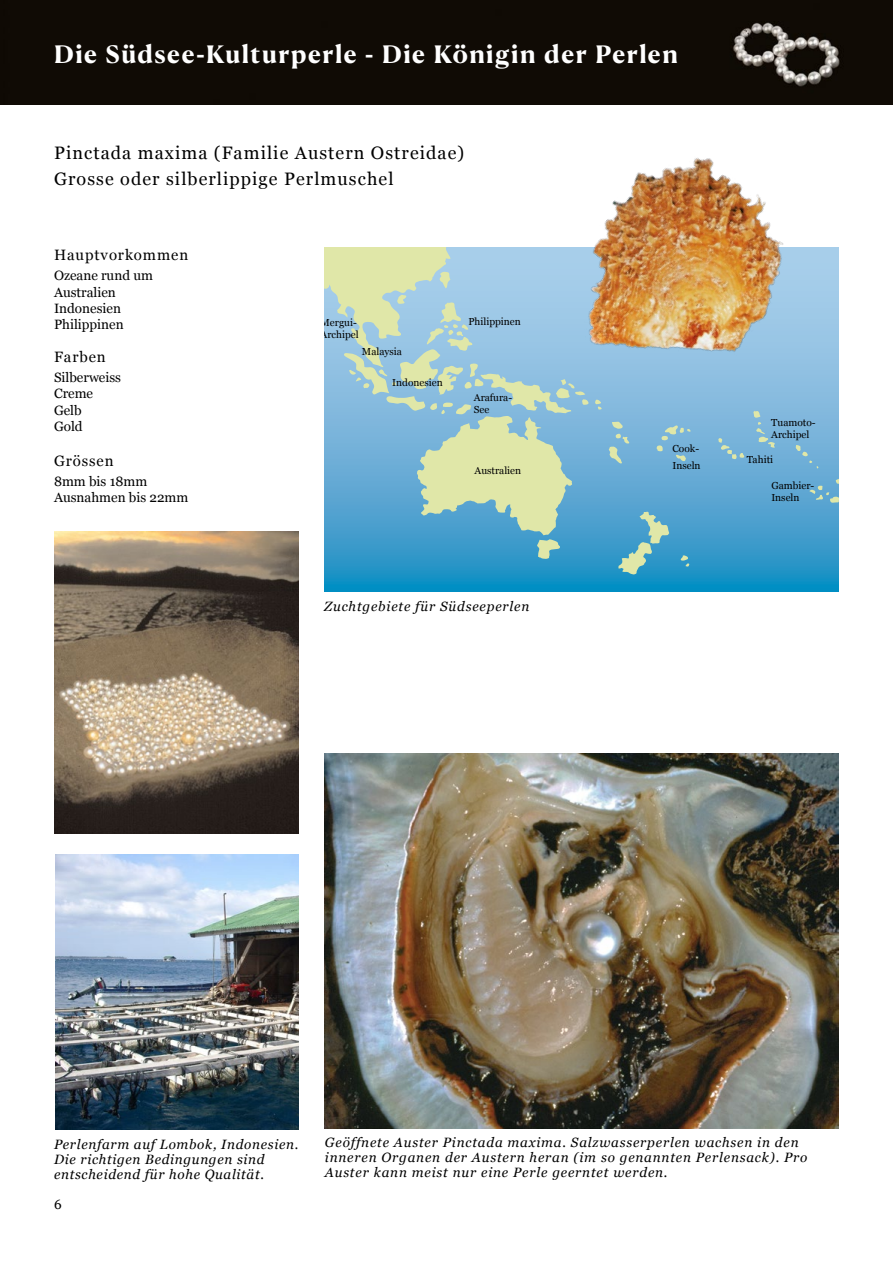
<style>
.page{position:relative;width:893px;height:1263px;background:#fff}
.page>*{position:absolute;margin:0;border:0;box-sizing:border-box;transform-origin:0 0}
.t1{font:700 24px "Canela Text";letter-spacing:.06em;color:#fff}
.t2{font:18px/25.5px "Georgia";letter-spacing:.06em;color:#000}
.t3{font:15px "Georgia";letter-spacing:.06em;color:#000}
.t4{font:italic 13.5px/15px "Georgia";letter-spacing:.06em;color:#000}
.t5{font:13.5px/16.2px "Georgia";color:#000}
.t6{font:10.2px/12.1px "Georgia";color:#000}
</style>
<div class="page">
<div style="left:0;top:0;width:893px;height:104px;background:#100b05"></div>
<svg style="left:325px;top:432px;width:513px;height:160px;background:#3f9dcc"></svg>
<svg style="left:609px;top:432px;width:21px;height:31px"></svg>
<svg style="left:656px;top:432px;width:35px;height:29px"></svg>
<svg style="left:718px;top:438px;width:26px;height:21px"></svg>
<svg style="left:753px;top:432px;width:22px;height:16px"></svg>
<svg style="left:796px;top:445px;width:22px;height:23px"></svg>
<svg style="left:809px;top:479px;width:29px;height:24px"></svg>
<svg style="left:325px;top:248px;width:263px;height:311px;background:#97c4ca"></svg>
<svg style="left:681px;top:555px;width:8px;height:12px"></svg>
<svg style="left:618px;top:512px;width:51px;height:63px;background:#6ab0c0"></svg>
<img style="left:325px;top:753px;width:513px;height:375px">
<img style="left:56px;top:854px;width:243px;height:276px">
<img style="left:54px;top:531px;width:245px;height:302px">
<img style="left:521px;top:158px;width:318px;height:274px">
<h1 class="t1" style="left:54px;top:32px;width:625px">Die Südsee-Kulturperle - Die Königin der Perlen</h1>
<h2 class="t2" style="left:54px;top:140px;width:412px">Pinctada maxima (Familie Austern Ostreidae)<br>Grosse oder silberlippige Perlmuschel</h2>
<p class="t3" style="left:54px;top:244px;width:136px">Hauptvorkommen</p>
<p class="t5" style="left:54px;top:267px;width:101px">Ozeane rund um<br>Australien<br>Indonesien<br>Philippinen</p>
<p class="t3" style="left:54px;top:346px;width:53px">Farben</p>
<p class="t5" style="left:54px;top:369px;width:69px">Silberweiss<br>Creme<br>Gelb<br>Gold</p>
<p class="t3" style="left:54px;top:449px;width:61px">Grössen</p>
<p class="t5" style="left:54px;top:473px;width:136px">8mm bis 18mm<br>Ausnahmen bis 22mm</p>
<p class="t6" style="left:321px;top:316px;width:40px">Mergui-<br>Archipel</p>
<p class="t6" style="left:362px;top:345px;width:42px">Malaysia</p>
<p class="t6" style="left:392px;top:376px;width:52px">Indonesien</p>
<p class="t6" style="left:468px;top:315px;width:54px">Philippinen</p>
<p class="t6" style="left:474px;top:391px;width:40px">Arafura-<br>See</p>
<p class="t6" style="left:475px;top:464px;width:48px">Australien</p>
<p class="t4" style="left:324px;top:598px;width:207px">Zuchtgebiete für Südseeperlen</p>
<p class="t6" style="left:672px;top:439px;width:30px;line-height:17.1px">Cook-<br>Inseln</p>
<p class="t6" style="left:771px;top:415px;width:46px">Tuamoto-<br>Archipel</p>
<p class="t6" style="left:747px;top:453px;width:28px">Tahiti</p>
<p class="t6" style="left:771px;top:479px;width:44px">Gambier-<br>Inseln</p>
<p class="t4" style="left:54px;top:1136px;width:246px">Perlenfarm auf Lombok, Indonesien.<br>Die richtigen Bedingungen sind entscheidend für hohe Qualität.</p>
<p class="t4" style="left:325px;top:1134px;width:484px">Geöffnete Auster Pinctada maxima. Salzwasserperlen wachsen in den inneren Organen der Austern heran (im so genannten Perlensack). Pro<br>Auster kann meist nur eine Perle geerntet werden.</p>
<p class="t5" style="left:54px;top:1196px;width:9px">6</p>
</div>
